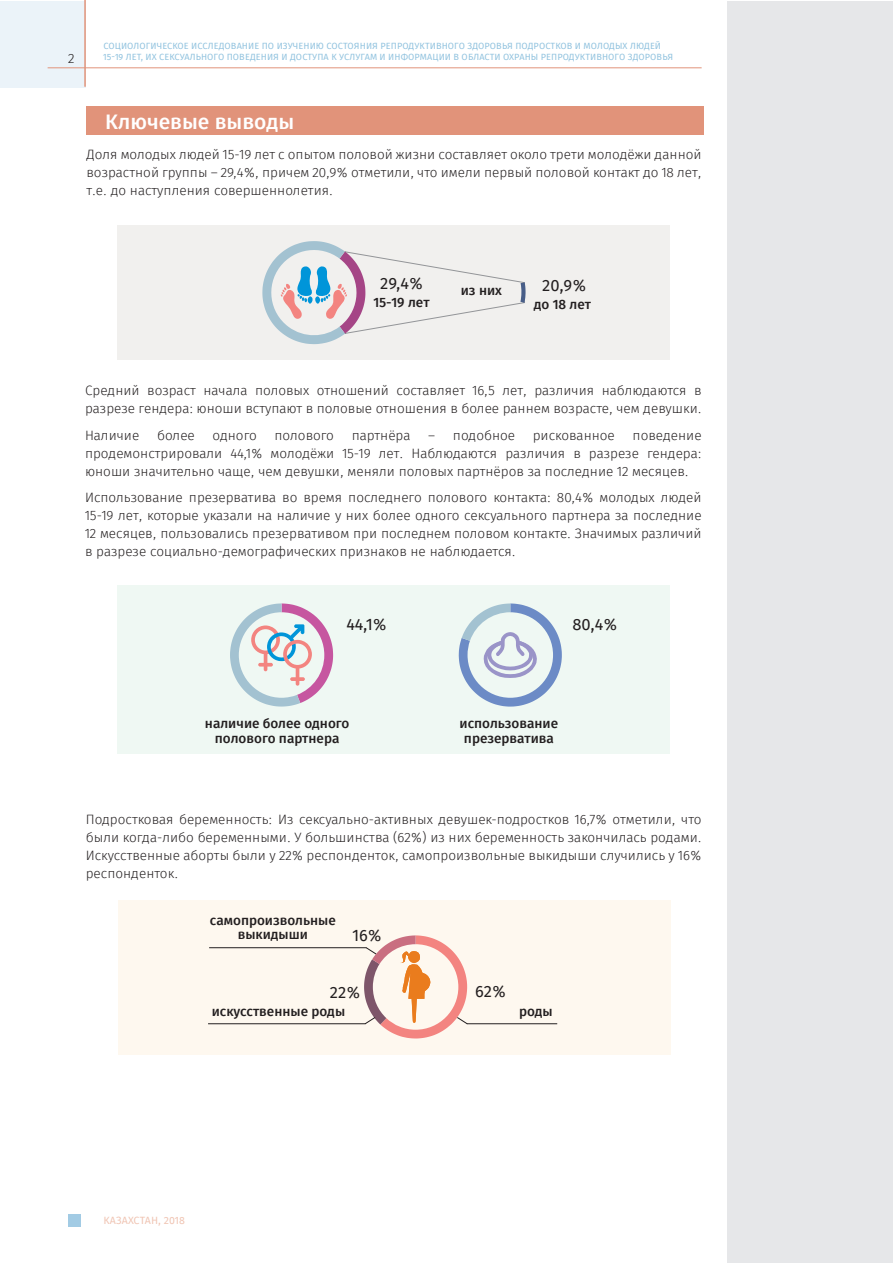
<style>
.page{position:relative;width:893px;height:1263px;background:#fff}
.page>*{position:absolute;margin:0;border:0;box-sizing:border-box;transform-origin:0 0}
.t1{font:500 21px "Fira Sans";color:#fff}
.List_Paragraph{font:16.5px "Fira Sans";color:#231f20}
.List_Paragraph-2{font:300 13.5px/18px "Fira Sans";color:#231f20;text-align:justify}
.List_Paragraph-3{font:500 13.5px "Fira Sans";color:#231f20}
.t2{font:10.5px "Fira Sans";letter-spacing:.01em;color:#f0c5b4}
.t3{font:9px/10.8px "Fira Sans";letter-spacing:.01em;color:#92c3df}
</style>
<div class="page">
<div style="left:1px;top:1px;width:85px;height:86px;background:#ebf3f9"></div>
<div style="left:68px;top:1214px;width:13px;height:13px;background:#a2cbe4"></div>
<hr style="left:84px;top:0;width:2px;height:87px;background:#e1937a">
<hr style="left:48px;top:67px;width:654px;height:1px;background:#e1937a">
<div style="left:727px;top:2px;width:166px;height:1261px;background:#e6e7e9"></div>
<div style="left:117px;top:225px;width:552px;height:135px;background:#f1f0ee"></div>
<svg style="left:262px;top:241px;width:264px;height:103px"></svg>
<div style="left:87px;top:106px;width:617px;height:29px;background:#e1937a"></div>
<div style="left:118px;top:585px;width:552px;height:169px;background:#eff8f3"></div>
<svg style="left:459px;top:603px;width:103px;height:103px"></svg>
<svg style="left:230px;top:603px;width:103px;height:103px"></svg>
<div style="left:118px;top:900px;width:552px;height:155px;background:#fef8ef"></div>
<hr style="left:209px;top:947px;width:157px;height:1px;background:#231f20">
<hr style="left:208px;top:1023px;width:157px;height:1px;background:#231f20">
<svg style="left:364px;top:935px;width:104px;height:103px"></svg>
<hr style="left:467px;top:1023px;width:90px;height:1px;background:#231f20">
<p class="List_Paragraph-2" style="left:68px;top:51px;width:8px">2</p>
<p class="t3" style="left:103px;top:41px;width:571px">СОЦИОЛОГИЧЕСКОЕ ИССЛЕДОВАНИЕ ПО ИЗУЧЕНИЮ СОСТОЯНИЯ РЕПРОДУКТИВНОГО ЗДОРОВЬЯ ПОДРОСТКОВ И МОЛОДЫХ ЛЮДЕЙ<br>15-19 ЛЕТ, ИХ СЕКСУАЛЬНОГО ПОВЕДЕНИЯ И ДОСТУПА К УСЛУГАМ И ИНФОРМАЦИИ В ОБЛАСТИ ОХРАНЫ РЕПРОДУКТИВНОГО ЗДОРОВЬЯ</p>
<p class="t1" style="left:105px;top:107px;width:190px">Ключевые выводы</p>
<p class="List_Paragraph-2" style="left:87px;top:146px;width:617px">Доля молодых людей 15-19 лет с опытом половой жизни составляет около трети молодёжи данной возрастной группы – 29,4%, причем 20,9% отметили, что имели первый половой контакт до 18 лет, т.е. до наступления совершеннолетия.</p>
<p class="List_Paragraph" style="left:380px;top:272px;width:44px">29,4%</p>
<p class="List_Paragraph" style="left:542px;top:274px;width:46px">20,9%</p>
<p class="List_Paragraph-3" style="left:373px;top:292px;width:58px">15-19 лет</p>
<p class="List_Paragraph-3" style="left:461px;top:281px;width:43px">из них</p>
<p class="List_Paragraph-3" style="left:534px;top:295px;width:59px">до 18 лет</p>
<p class="List_Paragraph-2" style="left:85px;top:382px;width:618px">Средний возраст начала половых отношений составляет 16,5 лет, различия наблюдаются в разрезе гендера: юноши вступают в половые отношения в более раннем возрасте, чем девушки.</p>
<p class="List_Paragraph-2" style="left:85px;top:427px;width:56px">Наличие</p>
<p class="List_Paragraph-2" style="left:157px;top:427px;width:39px">более</p>
<p class="List_Paragraph-2" style="left:213px;top:427px;width:46px">одного</p>
<p class="List_Paragraph-2" style="left:275px;top:427px;width:61px">полового</p>
<p class="List_Paragraph-2" style="left:352px;top:427px;width:60px">партнёра</p>
<p class="List_Paragraph-2" style="left:428px;top:427px;width:88px">– подобное</p>
<p class="List_Paragraph-2" style="left:533px;top:427px;width:84px">рискованное</p>
<p class="List_Paragraph-2" style="left:85px;top:427px;width:618px;text-indent:547px">поведение продемонстрировали 44,1% молодёжи 15-19 лет. Наблюдаются различия в разрезе гендера: юноши значительно чаще, чем девушки, меняли половых партнёров за последние 12 месяцев.</p>
<p class="List_Paragraph-2" style="left:85px;top:489px;width:618px">Использование презерватива во время последнего полового контакта: 80,4% молодых людей 15-19 лет, которые указали на наличие у них более одного сексуального партнера за последние 12 месяцев, пользовались презервативом при последнем половом контакте. Значимых различий в разрезе социально-демографических признаков не наблюдается.</p>
<p class="List_Paragraph" style="left:347px;top:613px;width:42px">44,1%</p>
<p class="List_Paragraph" style="left:572px;top:613px;width:47px">80,4%</p>
<p class="List_Paragraph-3" style="left:205px;top:714px;width:146px">наличие более одного</p>
<p class="List_Paragraph-3" style="left:215px;top:728px;width:126px">полового партнера</p>
<p class="List_Paragraph-3" style="left:460px;top:714px;width:100px">использование</p>
<p class="List_Paragraph-3" style="left:464px;top:728px;width:91px">презерватива</p>
<p class="List_Paragraph-2" style="left:86px;top:812px;width:617px">Подростковая беременность: Из сексуально-активных девушек-подростков 16,7% отметили, что были когда-либо беременными. У большинства (62%) из них беременность закончилась родами.<br>Искусственные аборты были у 22% респонденток, самопроизвольные выкидыши случились у 16% респонденток.</p>
<p class="List_Paragraph-3" style="left:210px;top:910px;width:127px">самопроизвольные</p>
<p class="List_Paragraph-3" style="left:238px;top:925px;width:72px">выкидыши</p>
<p class="List_Paragraph" style="left:352px;top:923px;width:31px">16%</p>
<p class="List_Paragraph" style="left:330px;top:981px;width:32px">22%</p>
<p class="List_Paragraph" style="left:475px;top:979px;width:33px">62%</p>
<p class="List_Paragraph-3" style="left:212px;top:1002px;width:135px">искусственные роды</p>
<p class="List_Paragraph-3" style="left:519px;top:1002px;width:35px">роды</p>
<p class="t2" style="left:103px;top:1212px;width:83px">КАЗАХСТАН, 2018</p>
</div>
